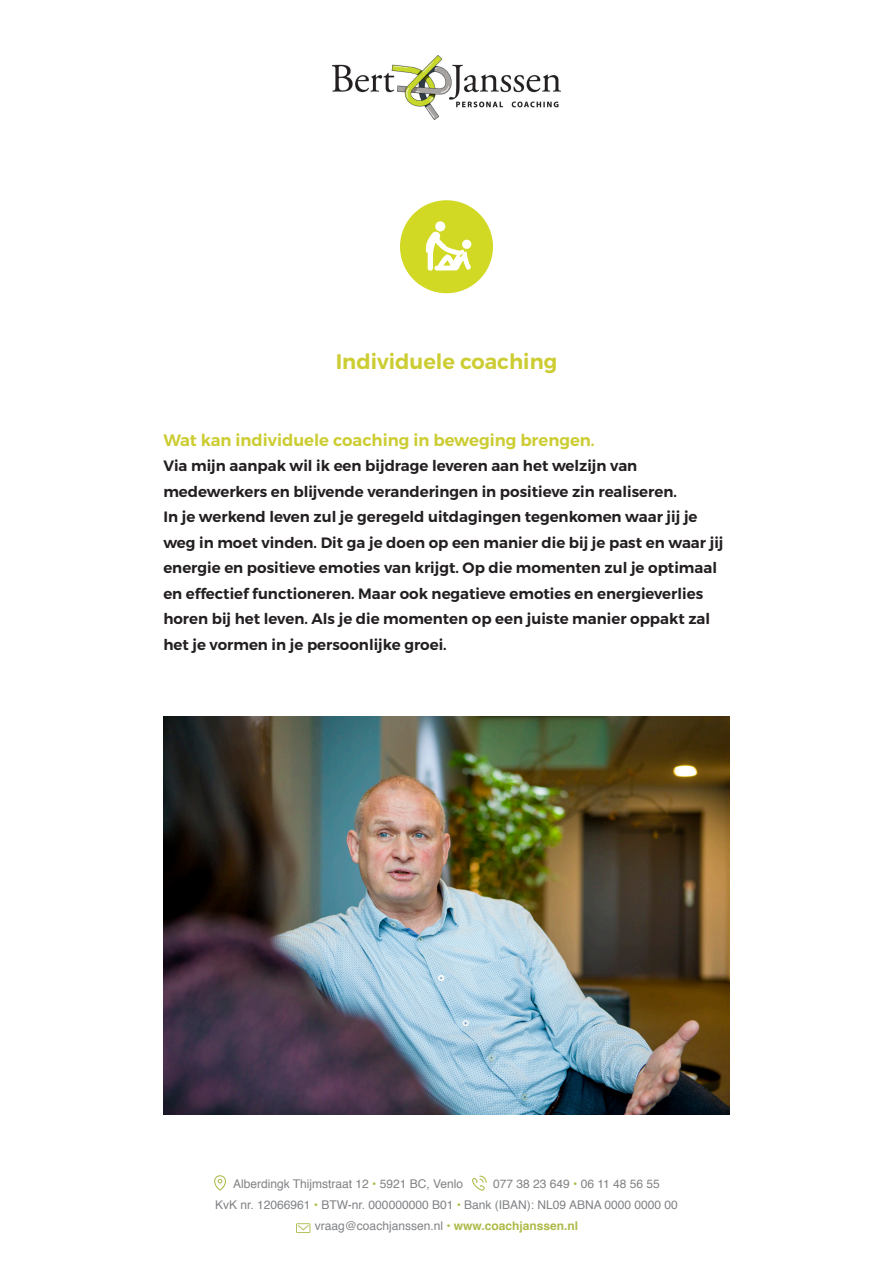
<style>
.page{position:relative;width:893px;height:1263px;background:#fff}
.page>*{position:absolute;margin:0;border:0;box-sizing:border-box;transform-origin:0 0}
.t1{font:600 21px "Montserrat";color:#cc3}
.t2{font:600 16.5px "Montserrat";color:#cc3}
.t3{font:600 15px/25.5px "Montserrat";color:#231f20}
.t4{font:12px "Helvetica";color:#808285}
.s1{color:#aeba48}
.s2{font-weight:700;color:#aeba48}
</style>
<div class="page">
<img style="left:333px;top:56px;width:227px;height:64px">
<svg style="left:214px;top:1175px;width:12px;height:16px"></svg>
<svg style="left:472px;top:1175px;width:15px;height:16px"></svg>
<svg style="left:296px;top:1223px;width:14px;height:10px"></svg>
<div style="left:400px;top:200px;width:93px;height:93px;background:#d1d925;border-radius:50%"></div>
<div style="left:435px;top:221px;width:10px;height:10px;background:#fff;border-radius:50%"></div>
<svg style="left:426px;top:231px;width:45px;height:40px"></svg>
<img style="left:163px;top:716px;width:567px;height:398px">
<p class="t1" style="left:336px;top:349px;width:223px">Individuele coaching</p>
<p class="t2" style="left:163px;top:430px;width:433px">Wat kan individuele coaching in beweging brengen.</p>
<p class="t3" style="left:163px;top:453px;width:515px">Via mijn aanpak wil ik een bijdrage leveren aan het welzijn van medewerkers en blijvende veranderingen in positieve zin realiseren.</p>
<p class="t3" style="left:163px;top:504px;width:562px">In je werkend leven zul je geregeld uitdagingen tegenkomen waar jij je weg in moet vinden. Dit ga je doen op een manier die bij je past en waar jij energie en positieve emoties van krijgt. Op die momenten zul je optimaal en effectief functioneren. Maar ook negatieve emoties en energieverlies horen bij het leven. Als je die momenten op een juiste manier oppakt zal het je vormen in je persoonlijke groei.</p>
<p class="t4" style="left:233px;top:1174px;width:232px">Alberdingk Thijmstraat 12 <span class="s1">•</span> 5921 BC, Venlo</p>
<p class="t4" style="left:493px;top:1174px;width:168px">077 38 23 649 <span class="s1">•</span> 06 11 48 56 55</p>
<p class="t4" style="left:215px;top:1195px;width:464px">KvK nr. 12066961 <span class="s1">•</span> BTW-nr. 000000000 B01 <span class="s1">•</span> Bank (IBAN): NL09 ABNA 0000 0000 00</p>
<p class="t4" style="left:315px;top:1216px;width:265px">vraag@coachjanssen.nl <span class="s1">•</span> <span class="s2">www.coachjanssen.nl</span></p>
</div>
